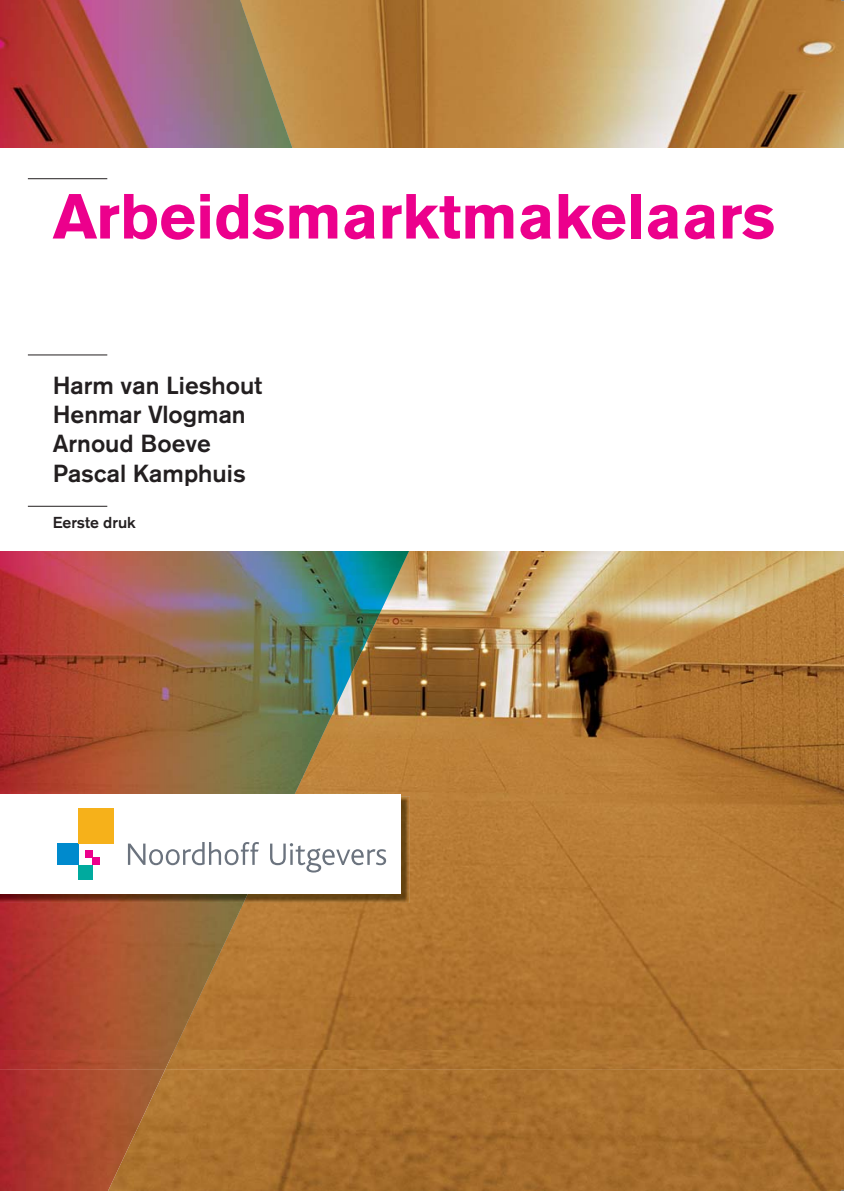
<style>
.page{position:relative;width:844px;height:1191px;background:#fff}
.page>*{position:absolute;margin:0;border:0;box-sizing:border-box;transform-origin:0 0}
.t1{font:700 63px "Akzidenz Grotesk BE";color:#ec008c}
.t2{font:500 24.5px/29.4px "Akzidenz Grotesk BE";color:#231f20}
.t3{font:500 15.75px "Akzidenz Grotesk BE";color:#231f20}
</style>
<div class="page">
<img style="left:165px;top:1069px;width:678px;height:122px">
<img style="left:241px;top:0;width:602px;height:1050px">
<img style="left:174px;top:1050px;width:669px;height:19px">
<img style="left:0;top:0;width:241px;height:794px">
<img style="left:241px;top:3px;width:61px;height:791px">
<img style="left:302px;top:551px;width:61px;height:227px">
<img style="left:362px;top:551px;width:61px;height:98px">
<img style="left:0;top:903px;width:241px;height:147px">
<img style="left:0;top:1069px;width:165px;height:122px">
<img style="left:0;top:1050px;width:174px;height:19px">
<div style="left:0;top:148px;width:843px;height:403px;background:#fff"></div>
<hr style="left:28px;top:178px;width:79px;height:1px;background:#231f20">
<hr style="left:28px;top:354px;width:79px;height:1px;background:#231f20">
<hr style="left:28px;top:506px;width:79px;height:1px;background:#231f20">
<img style="left:248px;top:796px;width:161px;height:107px">
<img style="left:0;top:893px;width:248px;height:10px">
<div style="left:0;top:794px;width:400px;height:99px;background:#fff"></div>
<div style="left:92px;top:858px;width:7px;height:7px;background:#ec008c"></div>
<div style="left:85px;top:850px;width:7px;height:7px;background:#ec008c"></div>
<div style="left:78px;top:865px;width:14px;height:14px;background:#00aa9e"></div>
<div style="left:57px;top:843px;width:21px;height:22px;background:#008acd"></div>
<div style="left:78px;top:808px;width:36px;height:35px;background:#f6b11a"></div>
<svg style="left:128px;top:842px;width:131px;height:23px"></svg>
<svg style="left:270px;top:843px;width:116px;height:29px"></svg>
<h1 class="t1" style="left:53px;top:194px;width:723px">Arbeidsmarktmakelaars</h1>
<p class="t2" style="left:53px;top:372px;width:211px">Harm van Lieshout<br>Henmar Vlogman<br>Arnoud Boeve<br>Pascal Kamphuis</p>
<p class="t3" style="left:53px;top:517px;width:85px">Eerste druk</p>
</div>
